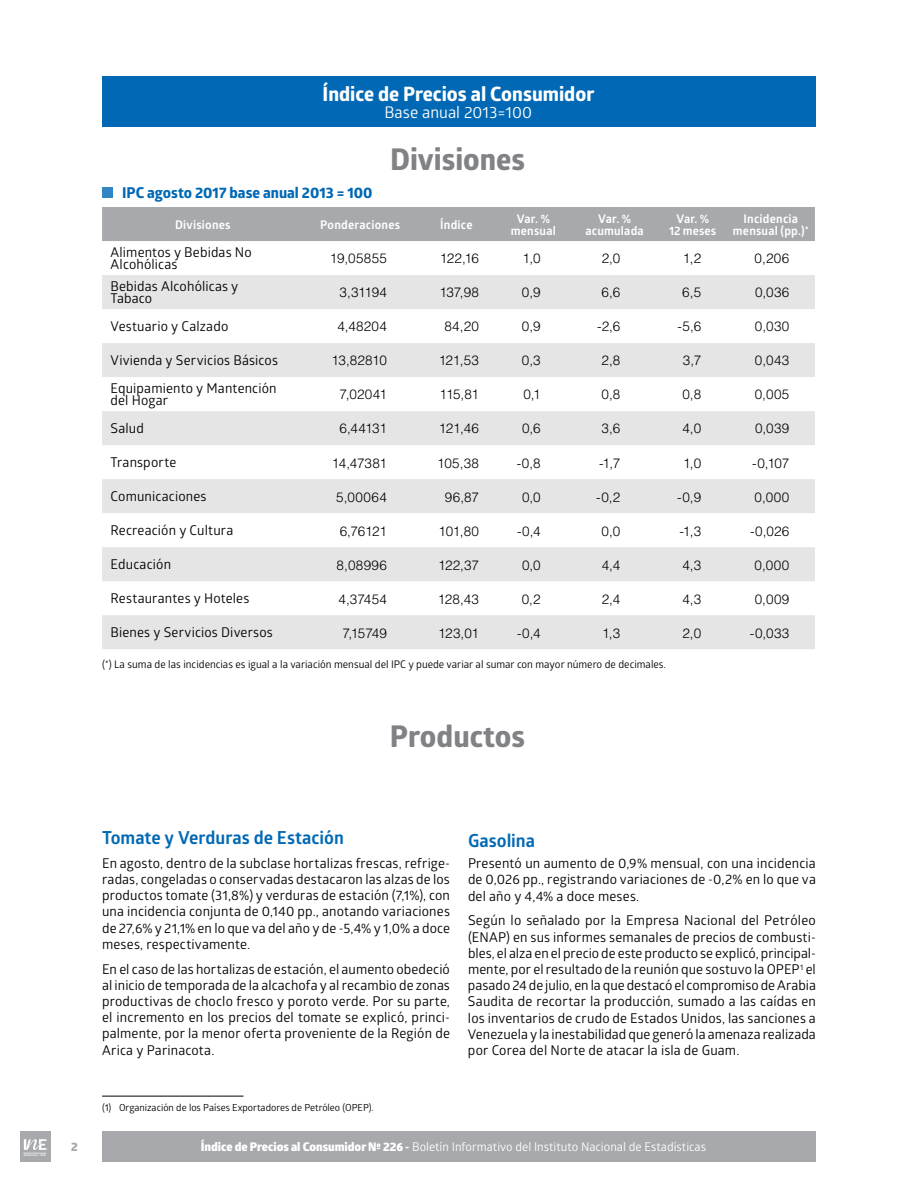
<style>
.page{position:relative;width:918px;height:1188px;background:#fff}
.page>*{position:absolute;margin:0;border:0;box-sizing:border-box;transform-origin:0 0}
.t1{font:700 30px "Globerx";color:#808285}
.t2{font:700 19.8px "Globerx";color:#fff}
.t3{font:700 18px "Glober";color:#0068b4}
.t4{font:16.05px "Glober";color:#fff}
.t5{font:700 15px "Globerx";color:#0068b4}
.t6{font:13.5px/16.2px "Glober";letter-spacing:.01em;color:#000;text-align:justify}
.t7{font:300 13.5px "Helvetica";letter-spacing:.02em;color:#000}
.t8{font:700 12px/12px "Glober";letter-spacing:.015em;color:#fff;text-align:center}
.t9{font:12px "Glober";color:#fff}
.t10{font:800 12px "Glober";color:#a7a9ac}
.t11{font:10.5px "Glober";color:#000}
.t12{font:9.75px "Glober";color:#000}
.t13{font:700 2.7px "Glober";letter-spacing:.01em;color:#fff}
.t14{font:700 2.55px "Glober";color:#fff}
.s1{font-weight:800}
</style>
<div class="page">
<div style="left:20px;top:1131px;width:30px;height:30px;background:#a7a9ac"></div>
<div style="left:102px;top:1131px;width:714px;height:30px;background:#a7a9ac"></div>
<svg style="left:23px;top:1139px;width:24px;height:17px"></svg>
<div style="left:102px;top:77px;width:714px;height:50px;background:#0068b4"></div>
<div style="left:102px;top:207px;width:713px;height:34px;background:#a7a9ac"></div>
<svg style="left:102px;top:275px;width:713px;height:374px;fill:#e5e5e6"></svg>
<div style="left:102px;top:188px;width:10px;height:10px;background:#3386c3"></div>
<hr style="left:102px;top:1096px;width:141px;height:1px;background:#000">
<h2 class="t2" style="left:323px;top:80px;width:273px">Índice de Precios al Consumidor</h2>
<p class="t4" style="left:385px;top:101px;width:149px">Base anual 2013=100</p>
<p class="t5" style="left:122px;top:182px;width:252px">IPC agosto 2017 base anual 2013 = 100</p>
<h1 class="t1" style="left:390px;top:138px;width:136px">Divisiones</h1>
<p class="t8" style="left:175px;top:218px;width:57px">Divisiones</p>
<p class="t8" style="left:320px;top:218px;width:81px">Ponderaciones</p>
<p class="t8" style="left:440px;top:218px;width:34px">Índice</p>
<p class="t8" style="left:511px;top:212px;width:47px">Var. % mensual</p>
<p class="t8" style="left:585px;top:212px;width:60px">Var. % acumulada</p>
<p class="t8" style="left:669px;top:212px;width:49px">Var. %<br>12 meses</p>
<p class="t8" style="left:733px;top:212px;width:78px">Incidencia mensual (pp.)*</p>
<p class="t6" style="left:111px;top:246px;width:143px;line-height:12px">Alimentos y Bebidas No<br>Alcohólicas</p>
<p class="t7" style="left:330px;top:250px;width:59px">19,05855</p>
<p class="t7" style="left:440px;top:250px;width:41px">122,16</p>
<p class="t7" style="left:523px;top:250px;width:20px">1,0</p>
<p class="t7" style="left:602px;top:250px;width:20px">2,0</p>
<p class="t7" style="left:683px;top:250px;width:20px">1,2</p>
<p class="t7" style="left:755px;top:250px;width:36px">0,206</p>
<p class="t6" style="left:111px;top:280px;width:129px;line-height:12px">Bebidas Alcohólicas y<br>Tabaco</p>
<p class="t7" style="left:340px;top:284px;width:49px">3,31194</p>
<p class="t7" style="left:439px;top:284px;width:41px">137,98</p>
<p class="t7" style="left:522px;top:284px;width:20px">0,9</p>
<p class="t7" style="left:602px;top:284px;width:20px">6,6</p>
<p class="t7" style="left:682px;top:284px;width:21px">6,5</p>
<p class="t7" style="left:755px;top:284px;width:36px">0,036</p>
<p class="t6" style="left:111px;top:318px;width:119px">Vestuario y Calzado</p>
<p class="t7" style="left:337px;top:318px;width:51px">4,48204</p>
<p class="t7" style="left:444px;top:318px;width:36px">84,20</p>
<p class="t7" style="left:522px;top:318px;width:20px">0,9</p>
<p class="t7" style="left:597px;top:318px;width:25px">-2,6</p>
<p class="t7" style="left:678px;top:318px;width:25px">-5,6</p>
<p class="t7" style="left:755px;top:318px;width:36px">0,030</p>
<p class="t6" style="left:111px;top:352px;width:169px">Vivienda y Servicios Básicos</p>
<p class="t7" style="left:331px;top:352px;width:57px">13,82810</p>
<p class="t7" style="left:439px;top:352px;width:42px">121,53</p>
<p class="t7" style="left:522px;top:352px;width:20px">0,3</p>
<p class="t7" style="left:602px;top:352px;width:20px">2,8</p>
<p class="t7" style="left:683px;top:352px;width:20px">3,7</p>
<p class="t7" style="left:755px;top:352px;width:36px">0,043</p>
<p class="t6" style="left:111px;top:382px;width:168px;line-height:12px">Equipamiento y Mantención del Hogar</p>
<p class="t7" style="left:340px;top:386px;width:49px">7,02041</p>
<p class="t7" style="left:440px;top:386px;width:41px">115,81</p>
<p class="t7" style="left:523px;top:386px;width:19px">0,1</p>
<p class="t7" style="left:602px;top:386px;width:20px">0,8</p>
<p class="t7" style="left:682px;top:386px;width:20px">0,8</p>
<p class="t7" style="left:755px;top:386px;width:36px">0,005</p>
<p class="t6" style="left:111px;top:420px;width:35px">Salud</p>
<p class="t7" style="left:339px;top:420px;width:49px">6,44131</p>
<p class="t7" style="left:439px;top:420px;width:42px">121,46</p>
<p class="t7" style="left:522px;top:420px;width:20px">0,6</p>
<p class="t7" style="left:602px;top:420px;width:20px">3,6</p>
<p class="t7" style="left:682px;top:420px;width:20px">4,0</p>
<p class="t7" style="left:755px;top:420px;width:36px">0,039</p>
<p class="t6" style="left:111px;top:454px;width:67px">Transporte</p>
<p class="t7" style="left:332px;top:454px;width:56px">14,47381</p>
<p class="t7" style="left:437px;top:454px;width:43px">105,38</p>
<p class="t7" style="left:517px;top:454px;width:25px">-0,8</p>
<p class="t7" style="left:599px;top:454px;width:23px">-1,7</p>
<p class="t7" style="left:683px;top:454px;width:20px">1,0</p>
<p class="t7" style="left:752px;top:454px;width:39px">-0,107</p>
<p class="t6" style="left:111px;top:488px;width:97px">Comunicaciones</p>
<p class="t7" style="left:336px;top:488px;width:52px">5,00064</p>
<p class="t7" style="left:445px;top:488px;width:36px">96,87</p>
<p class="t7" style="left:522px;top:488px;width:20px">0,0</p>
<p class="t7" style="left:596px;top:488px;width:26px">-0,2</p>
<p class="t7" style="left:677px;top:488px;width:26px">-0,9</p>
<p class="t7" style="left:755px;top:488px;width:36px">0,000</p>
<p class="t6" style="left:111px;top:522px;width:124px">Recreación y Cultura</p>
<p class="t7" style="left:340px;top:522px;width:49px">6,76121</p>
<p class="t7" style="left:439px;top:522px;width:42px">101,80</p>
<p class="t7" style="left:517px;top:522px;width:25px">-0,4</p>
<p class="t7" style="left:602px;top:522px;width:20px">0,0</p>
<p class="t7" style="left:679px;top:522px;width:23px">-1,3</p>
<p class="t7" style="left:750px;top:522px;width:41px">-0,026</p>
<p class="t6" style="left:111px;top:556px;width:62px">Educación</p>
<p class="t7" style="left:337px;top:556px;width:52px">8,08996</p>
<p class="t7" style="left:438px;top:556px;width:42px">122,37</p>
<p class="t7" style="left:522px;top:556px;width:20px">0,0</p>
<p class="t7" style="left:602px;top:556px;width:20px">4,4</p>
<p class="t7" style="left:682px;top:556px;width:20px">4,3</p>
<p class="t7" style="left:755px;top:556px;width:36px">0,000</p>
<p class="t6" style="left:111px;top:590px;width:140px">Restaurantes y Hoteles</p>
<p class="t7" style="left:339px;top:590px;width:50px">4,37454</p>
<p class="t7" style="left:438px;top:590px;width:43px">128,43</p>
<p class="t7" style="left:522px;top:590px;width:21px">0,2</p>
<p class="t7" style="left:602px;top:590px;width:20px">2,4</p>
<p class="t7" style="left:682px;top:590px;width:20px">4,3</p>
<p class="t7" style="left:755px;top:590px;width:36px">0,009</p>
<p class="t6" style="left:111px;top:624px;width:164px">Bienes y Servicios Diversos</p>
<p class="t7" style="left:342px;top:624px;width:46px">7,15749</p>
<p class="t7" style="left:438px;top:624px;width:42px">123,01</p>
<p class="t7" style="left:517px;top:624px;width:25px">-0,4</p>
<p class="t7" style="left:602px;top:624px;width:20px">1,3</p>
<p class="t7" style="left:683px;top:624px;width:20px">2,0</p>
<p class="t7" style="left:750px;top:624px;width:41px">-0,033</p>
<p class="t11" style="left:102px;top:657px;width:565px">(*) La suma de las incidencias es igual a la variación mensual del IPC y puede variar al sumar con mayor número de decimales.</p>
<h1 class="t1" style="left:390px;top:715px;width:137px">Productos</h1>
<p class="t14" style="left:24px;top:1151px;width:24px">Instituto Nacional de</p>
<p class="t13" style="left:24px;top:1153px;width:24px">Estadísticas Chile</p>
<h3 class="t3" style="left:102px;top:825px;width:243px">Tomate y Verduras de Estación</h3>
<p class="t6" style="left:102px;top:854px;width:349px">En agosto, dentro de la subclase hortalizas frescas, refrige&shy;radas, congeladas o conservadas destacaron las alzas de los productos tomate (31,8%) y verduras de estación (7,1%), con una incidencia conjunta de 0,140 pp., anotando variaciones de 27,6% y 21,1% en lo que va del año y de -5,4% y 1,0% a doce meses, respectivamente.</p>
<p class="t6" style="left:102px;top:960px;width:349px">En el caso de las hortalizas de estación, el aumento obedeció al inicio de temporada de la alcachofa y al recambio de zonas productivas de choclo fresco y poroto verde. Por su parte, el incremento en los precios del tomate se explicó, princi&shy;palmente, por la menor oferta proveniente de la Región de Arica y Parinacota.</p>
<p class="t12" style="left:102px;top:1101px;width:273px">(1) Organización de los Países Exportadores de Petróleo (OPEP).</p>
<h3 class="t3" style="left:468px;top:828px;width:69px">Gasolina</h3>
<p class="t6" style="left:468px;top:855px;width:349px">Presentó un aumento de 0,9% mensual, con una incidencia de 0,026 pp., registrando variaciones de -0,2% en lo que va del año y 4,4% a doce meses.</p>
<p class="t6" style="left:468px;top:912px;width:349px">Según lo señalado por la Empresa Nacional del Petróleo (ENAP) en sus informes semanales de precios de combusti&shy;bles, el alza en el precio de este producto se explicó, principal&shy;mente, por el resultado de la reunión que sostuvo la OPEP<sup>1</sup> el pasado 24 de julio, en la que destacó el compromiso de Arabia Saudita de recortar la producción, sumado a las caídas en los inventarios de crudo de Estados Unidos, las sanciones a Venezuela y la inestabilidad que generó la amenaza realizada por Corea del Norte de atacar la isla de Guam.</p>
<p class="t10" style="left:71px;top:1137px;width:8px">2</p>
<p class="t9" style="left:201px;top:1138px;width:507px"><span class="s1">Índice de Precios al Consumidor Nº 226 -</span> Boletín Informativo del Instituto Nacional de Estadísticas</p>
</div>
